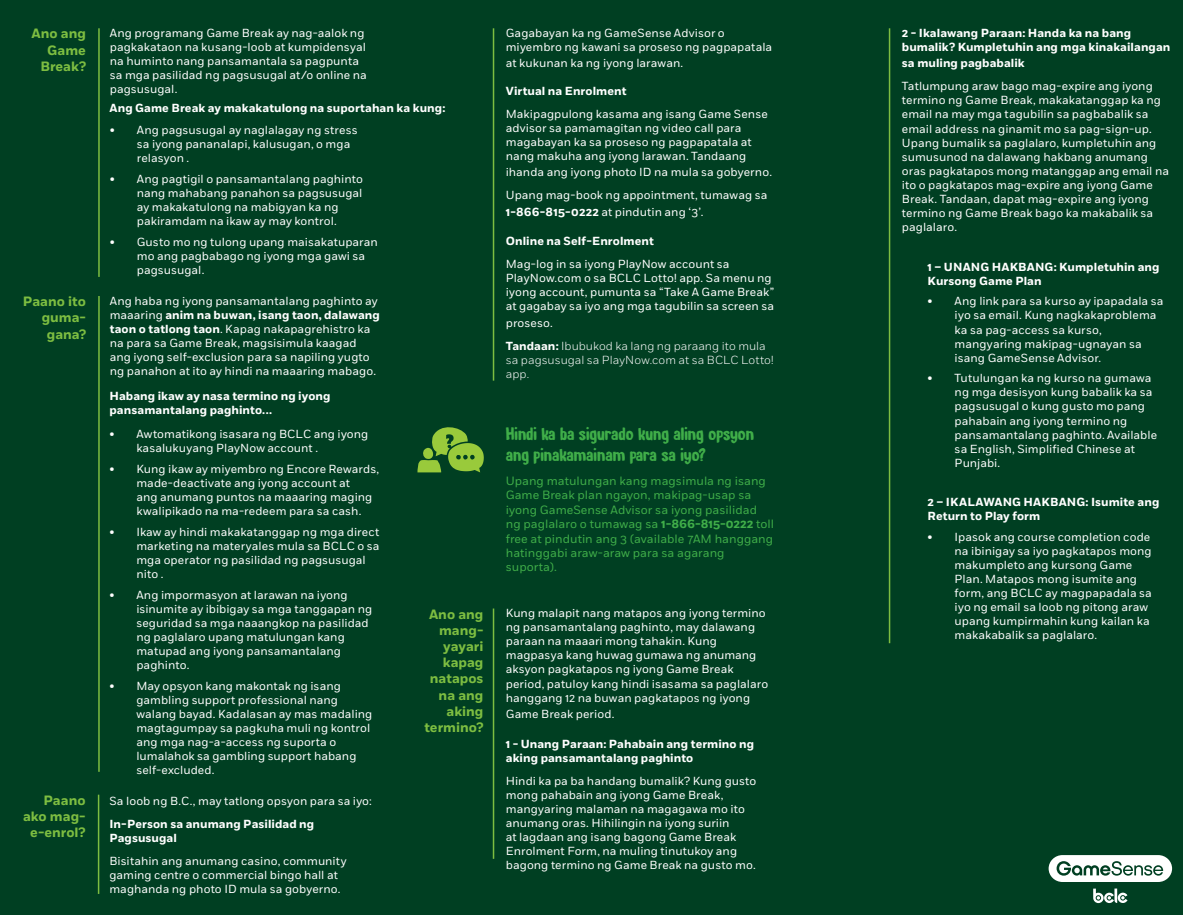
<style>
.page{position:relative;width:1183px;height:915px;background:#fff}
.page>*{position:absolute;margin:0;border:0;box-sizing:border-box;transform-origin:0 0}
.t1{font:18px/21.6px "Game Sense Hand";color:#40ae49}
.t2{font:700 13.5px/16.2px "Fort";color:#7dbd41;text-align:right}
.t3{font:12px/14.4px "Fort";color:#40ae49}
.t4{font:11.7px/14.1px "Fort";letter-spacing:.005em;color:#fff}
.t5{font:700 11.7px/14.1px "Fort";letter-spacing:.005em;color:#fff}
.t6{font:300 11.7px/23.1px "Fort";letter-spacing:.005em;color:#fff}
.s1{font-weight:700}
.s2{font-weight:400}
</style>
<div class="page">
<div style="left:0;top:0;width:1183px;height:914px;background:#003f22"></div>
<hr style="left:98px;top:28px;width:2px;height:249px;background:#7dbd41">
<hr style="left:98px;top:794px;width:1px;height:99px;background:#7dbd41">
<svg style="left:1049px;top:855px;width:123px;height:26px;background:#c6d4cd"></svg>
<svg style="left:1093px;top:888px;width:34px;height:15px"></svg>
<hr style="left:493px;top:608px;width:1px;height:250px;background:#7dbd41">
<hr style="left:493px;top:28px;width:1px;height:352px;background:#7dbd41">
<hr style="left:889px;top:28px;width:1px;height:615px;background:#7dbd41">
<hr style="left:98px;top:296px;width:2px;height:475px;background:#7dbd41">
<svg style="left:417px;top:427px;width:67px;height:45px"></svg>
<p class="t4" style="left:506px;top:26px;width:268px">Gagabayan ka ng GameSense Advisor o miyembro ng kawani sa proseso ng pagpapatala</p>
<p class="t4" style="left:506px;top:56px;width:179px">at kukunan ka ng iyong larawan.</p>
<p class="t5" style="left:506px;top:84px;width:122px">Virtual na Enrolment</p>
<p class="t4" style="left:506px;top:107px;width:263px">Makipagpulong kasama ang isang Game Sense advisor sa pamamagitan ng video call para magabayan ka sa proseso ng pagpapatala at nang makuha ang iyong larawan. Tandaang</p>
<p class="t4" style="left:506px;top:161px;width:268px;line-height:23.1px">ihanda ang iyong photo ID na mula sa gobyerno.<br>Upang mag-book ng appointment, tumawag sa</p>
<p class="t4" style="left:506px;top:205px;width:199px"><span class="s1">1-866-815-0222</span> at pindutin ang ‘3’.</p>
<p class="t5" style="left:506px;top:234px;width:150px">Online na Self-Enrolment</p>
<p class="t4" style="left:506px;top:257px;width:270px">Mag-log in sa iyong PlayNow account sa PlayNow.com o sa BCLC Lotto! app. Sa menu ng iyong account, pumunta sa “Take A Game Break” at gagabay sa iyo ang mga tagubilin sa screen sa</p>
<p class="t6" style="left:506px;top:311px;width:261px"><span class="s2">proseso.<br></span><span class="s1">Tandaan:</span> Ibubukod ka lang ng paraang ito mula</p>
<p class="t6" style="left:506px;top:353px;width:269px;line-height:14.1px">sa pagsusugal sa PlayNow.com at sa BCLC Lotto! app.</p>
<p class="t2" style="left:32px;top:26px;width:56px">Ano ang<br>Game<br>Break?</p>
<p class="t4" style="left:110px;top:26px;width:259px">Ang programang Game Break ay nag-aalok ng pagkakataon na kusang-loob at kumpidensyal na huminto nang pansamantala sa pagpunta sa mga pasilidad ng pagsusugal at/o online na pagsusugal.</p>
<p class="t5" style="left:109px;top:101px;width:337px">Ang Game Break ay makakatulong na suportahan ka kung:</p>
<p class="t4" style="left:137px;top:123px;width:223px;text-indent:-27px">• Ang pagsusugal ay naglalagay ng stress sa iyong pananalapi, kalusugan, o mga relasyon .</p>
<p class="t4" style="left:137px;top:172px;width:228px;text-indent:-27px">• Ang pagtigil o pansamantalang paghinto nang mahabang panahon sa pagsusugal ay makakatulong na mabigyan ka ng pakiramdam na ikaw ay may kontrol.</p>
<p class="t4" style="left:137px;top:235px;width:243px;text-indent:-27px">• Gusto mo ng tulong upang maisakatuparan mo ang pagbabago ng iyong mga gawi sa pagsusugal.</p>
<p class="t2" style="left:23px;top:294px;width:65px">Paano ito guma&shy;gana?</p>
<p class="t4" style="left:110px;top:294px;width:272px">Ang haba ng iyong pansamantalang paghinto ay maaaring <span class="s1">anim na buwan, isang taon, dalawang taon o tatlong taon</span>. Kapag nakapagrehistro ka na para sa Game Break, magsisimula kaagad ang iyong self-exclusion para sa napiling yugto ng panahon at ito ay hindi na maaaring mabago.</p>
<p class="t5" style="left:109px;top:389px;width:223px">Habang ikaw ay nasa termino ng iyong pansamantalang paghinto...</p>
<p class="t4" style="left:136px;top:427px;width:234px;text-indent:-27px">• Awtomatikong isasara ng BCLC ang iyong kasalukuyang PlayNow account .</p>
<p class="t4" style="left:136px;top:462px;width:244px;text-indent:-27px">• Kung ikaw ay miyembro ng Encore Rewards, made-deactivate ang iyong account at<br>ang anumang puntos na maaaring maging kwalipikado na ma-redeem para sa cash.</p>
<p class="t4" style="left:136px;top:525px;width:245px;text-indent:-27px">• Ikaw ay hindi makakatanggap ng mga direct marketing na materyales mula sa BCLC o sa mga operator ng pasilidad ng pagsusugal nito .</p>
<p class="t4" style="left:136px;top:588px;width:237px;text-indent:-27px">• Ang impormasyon at larawan na iyong isinumite ay ibibigay sa mga tanggapan ng seguridad sa mga naaangkop na pasilidad ng paglalaro upang matulungan kang matupad ang iyong pansamantalang paghinto.</p>
<p class="t4" style="left:136px;top:679px;width:238px;text-indent:-27px">• May opsyon kang makontak ng isang gambling support professional nang walang bayad. Kadalasan ay mas madaling magtagumpay sa pagkuha muli ng kontrol ang mga nag-a-access ng suporta o lumalahok sa gambling support habang self-excluded.</p>
<h1 class="t1" style="left:506px;top:423px;width:250px">Hindi ka ba sigurado kung aling opsyon ang pinakamainam para sa iyo?</h1>
<p class="t3" style="left:506px;top:473px;width:270px">Upang matulungan kang magsimula ng isang Game Break plan ngayon, makipag-usap sa iyong GameSense Advisor sa iyong pasilidad ng paglalaro o tumawag sa <span class="s1">1-866-815-0222</span> toll free at pindutin ang 3 (available 7AM hanggang hatinggabi araw-araw para sa agarang suporta).</p>
<p class="t2" style="left:424px;top:606px;width:61px">Ano ang mang&shy;yayari kapag natapos na ang aking termino?</p>
<p class="t4" style="left:506px;top:606px;width:264px">Kung malapit nang matapos ang iyong termino ng pansamantalang paghinto, may dalawang paraan na maaari mong tahakin. Kung magpasya kang huwag gumawa ng anumang aksyon pagkatapos ng iyong Game Break period, patuloy kang hindi isasama sa paglalaro hanggang 12 na buwan pagkatapos ng iyong</p>
<p class="t4" style="left:506px;top:707px;width:110px">Game Break period.</p>
<p class="t5" style="left:506px;top:737px;width:250px">1 - Unang Paraan: Pahabain ang termino ng aking pansamantalang paghinto</p>
<p class="t4" style="left:506px;top:774px;width:252px">Hindi ka pa ba handang bumalik? Kung gusto mong pahabain ang iyong Game Break, mangyaring malaman na magagawa mo ito anumang oras. Hihilingin na iyong suriin<br>at lagdaan ang isang bagong Game Break Enrolment Form, na muling tinutukoy ang bagong termino ng Game Break na gusto mo.</p>
<p class="t2" style="left:23px;top:792px;width:64px">Paano ako mag&shy;e-enrol?</p>
<p class="t4" style="left:109px;top:793px;width:264px">Sa loob ng B.C., may tatlong opsyon para sa iyo:</p>
<p class="t5" style="left:109px;top:817px;width:206px">In-Person sa anumang Pasilidad ng<br>Pagsusugal</p>
<p class="t4" style="left:109px;top:854px;width:239px">Bisitahin ang anumang casino, community gaming centre o commercial bingo hall at maghanda ng photo ID mula sa gobyerno.</p>
<p class="t5" style="left:902px;top:26px;width:270px">2 - Ikalawang Paraan: Handa ka na bang bumalik? Kumpletuhin ang mga kinakailangan</p>
<p class="t5" style="left:902px;top:57px;width:124px">sa muling pagbabalik</p>
<p class="t4" style="left:902px;top:79px;width:269px">Tatlumpung araw bago mag-expire ang iyong termino ng Game Break, makakatanggap ka ng email na may mga tagubilin sa pagbabalik sa email address na ginamit mo sa pag-sign-up.<br>Upang bumalik sa paglalaro, kumpletuhin ang sumusunod na dalawang hakbang anumang oras pagkatapos mong matanggap ang email na ito o pagkatapos mag-expire ang iyong Game Break. Tandaan, dapat mag-expire ang iyong termino ng Game Break bago ka makabalik sa paglalaro.</p>
<p class="t5" style="left:928px;top:260px;width:233px">1 – UNANG HAKBANG: Kumpletuhin ang<br>Kursong Game Plan</p>
<p class="t4" style="left:955px;top:294px;width:210px;text-indent:-27px">• Ang link para sa kurso ay ipapadala sa iyo sa email. Kung nagkakaproblema ka sa pag-access sa kurso, mangyaring makipag-ugnayan sa isang GameSense Advisor.</p>
<p class="t4" style="left:955px;top:371px;width:204px;text-indent:-27px">• Tutulungan ka ng kurso na gumawa ng mga desisyon kung babalik ka sa pagsusugal o kung gusto mo pang pahabain ang iyong termino ng pansamantalang paghinto. Available sa English, Simplified Chinese at<br>Punjabi.</p>
<p class="t5" style="left:928px;top:495px;width:233px">2 – IKALAWANG HAKBANG: Isumite ang<br>Return to Play form</p>
<p class="t4" style="left:955px;top:530px;width:199px;text-indent:-27px">• Ipasok ang course completion code na ibinigay sa iyo pagkatapos mong makumpleto ang kursong Game<br>Plan. Matapos mong isumite ang form, ang BCLC ay magpapadala sa iyo ng email sa loob ng pitong araw upang kumpirmahin kung kailan ka makakabalik sa paglalaro.</p>
</div>
